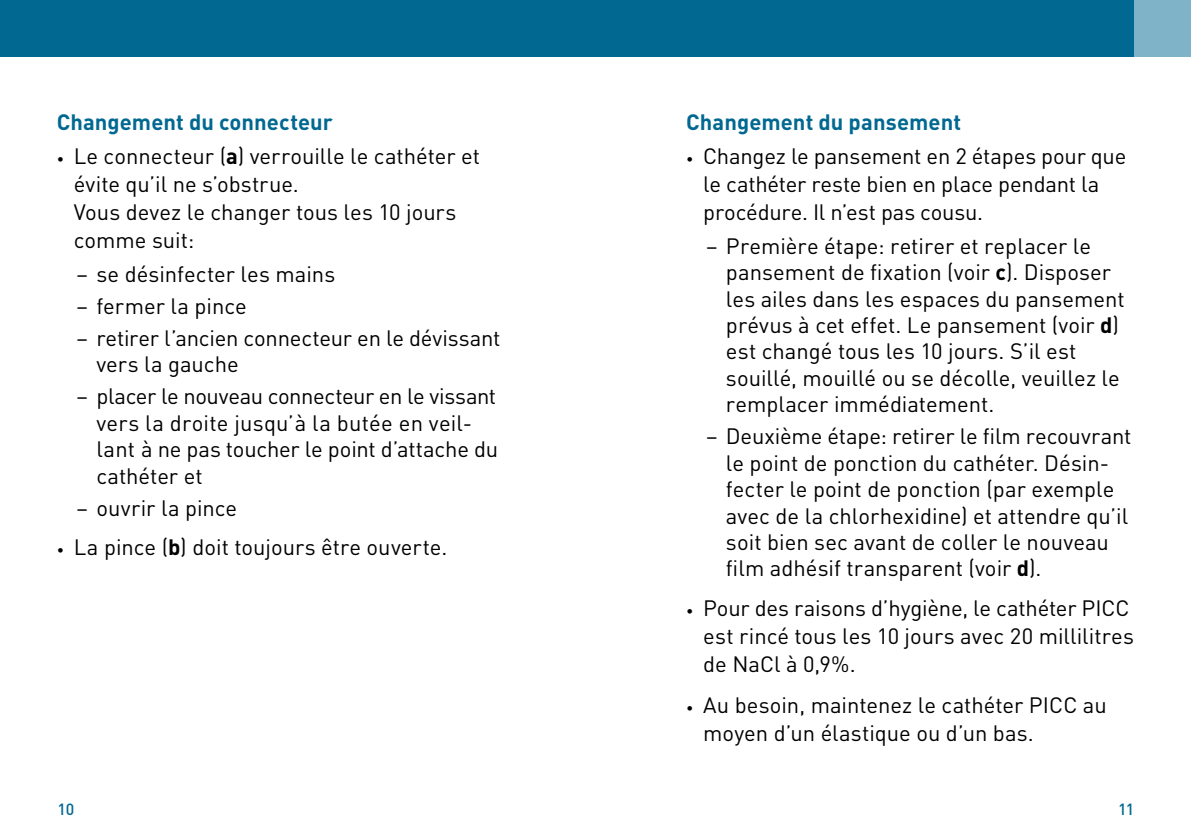
<style>
.page{position:relative;width:1191px;height:840px;background:#fff}
.page>*{position:absolute;margin:0;border:0;box-sizing:border-box;transform-origin:0 0}
.t1{font:22px/26.4px "DIN Pro";color:#000}
.t2{font:700 22px "DIN Pro";letter-spacing:.005em;color:#006891}
.t3{font:500 16px "DIN Pro";color:#006891}
.s1{font-size:14px}
.s2{font-weight:700}
</style>
<div class="page">
<div style="left:0;top:0;width:1191px;height:57px;background:#006891"></div>
<div style="left:1134px;top:0;width:57px;height:61px;background:#7fb3c7"></div>
<p class="t2" style="left:57px;top:107px;width:278px">Changement du connecteur</p>
<p class="t1" style="left:74px;top:141px;width:408px;line-height:28px;text-indent:-17px"><span class="s1">•</span> Le connecteur (<span class="s2">a</span>) verrouille le cathéter et évite qu’il ne s’obstrue.<br>Vous devez le changer tous les 10 jours comme suit:</p>
<p class="t1" style="left:77px;top:259px;width:260px">– se désinfecter les mains</p>
<p class="t1" style="left:77px;top:291px;width:172px">– fermer la pince</p>
<p class="t1" style="left:96px;top:323px;width:406px;text-indent:-20px">– retirer l’ancien connecteur en le dévissant vers la gauche</p>
<p class="t1" style="left:96px;top:382px;width:403px;text-indent:-20px">– placer le nouveau connecteur en le vissant vers la droite jusqu’à la butée en veil&shy;lant à ne pas toucher le point d’attache du cathéter et</p>
<p class="t1" style="left:77px;top:493px;width:162px">– ouvrir la pince</p>
<p class="t1" style="left:57px;top:533px;width:392px"><span class="s1">•</span> La pince (<span class="s2">b</span>) doit toujours être ouverte.</p>
<p class="t2" style="left:686px;top:107px;width:276px">Changement du pansement</p>
<p class="t1" style="left:703px;top:141px;width:425px;line-height:28px;text-indent:-17px"><span class="s1">•</span> Changez le pansement en 2 étapes pour que le cathéter reste bien en place pendant la procédure. Il n’est pas cousu.</p>
<p class="t1" style="left:726px;top:231px;width:400px;text-indent:-20px">– Première étape: retirer et replacer le pansement de fixation (voir <span class="s2">c</span>). Disposer les ailes dans les espaces du pansement prévus à cet effet. Le pansement (voir <span class="s2">d</span>) est changé tous les 10 jours. S’il est souillé, mouillé ou se décolle, veuillez le remplacer immédiatement.</p>
<p class="t1" style="left:726px;top:422px;width:407px;text-indent:-20px">– Deuxième étape: retirer le film recouvrant le point de ponction du cathéter. Désin&shy;fecter le point de ponction (par exemple avec de la chlorhexidine) et attendre qu’il soit bien sec avant de coller le nouveau film adhésif transparent (voir <span class="s2">d</span>).</p>
<p class="t1" style="left:703px;top:592px;width:432px;line-height:28px;text-indent:-17px"><span class="s1">•</span> Pour des raisons d’hygiène, le cathéter PICC est rincé tous les 10 jours avec 20 millilitres de NaCl à 0,9%.</p>
<p class="t1" style="left:703px;top:689px;width:405px;line-height:28px;text-indent:-17px"><span class="s1">•</span> Au besoin, maintenez le cathéter PICC au moyen d’un élastique ou d’un bas.</p>
<p class="t3" style="left:58px;top:797px;width:18px">10</p>
<p class="t3" style="left:1118px;top:797px;width:18px">11</p>
</div>
